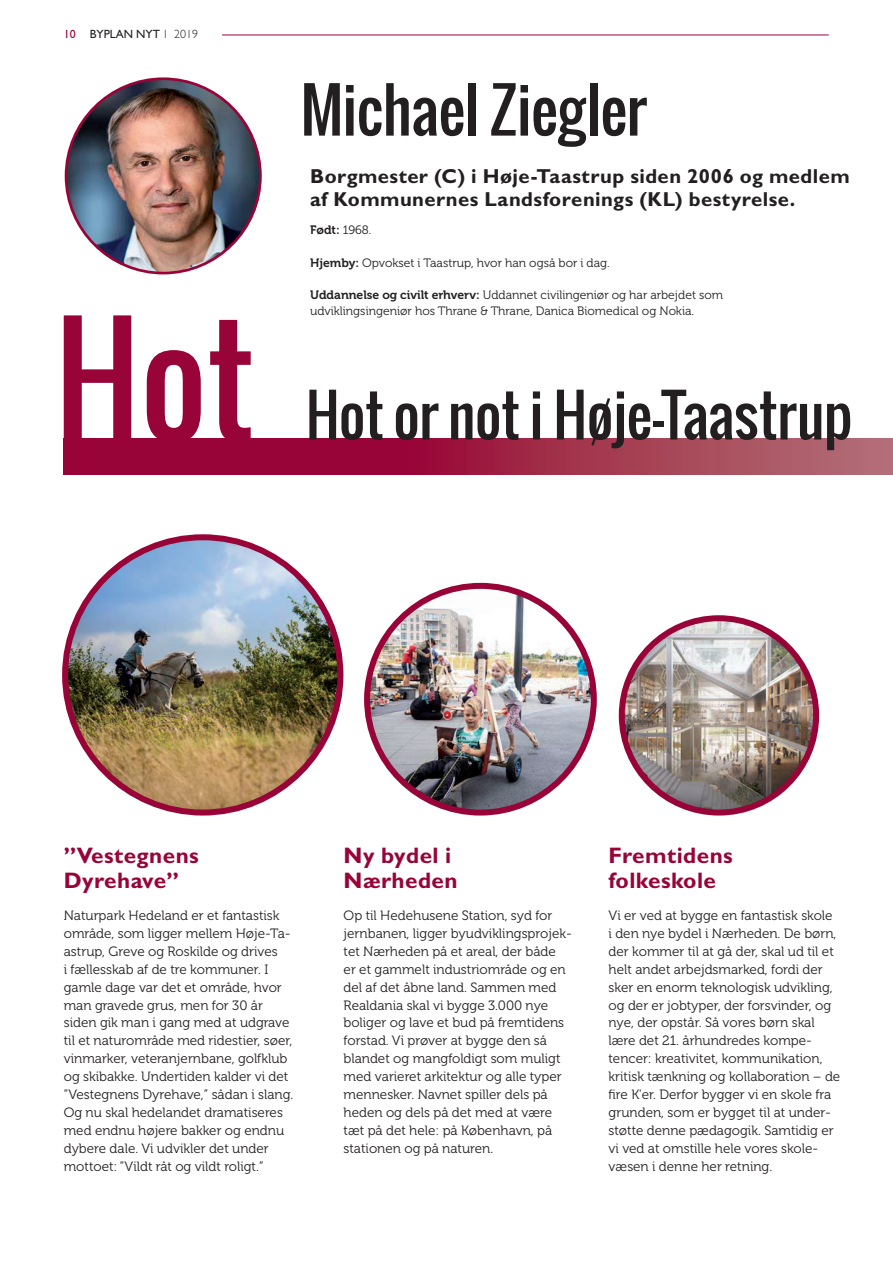
<style>
.page{position:relative;width:893px;height:1263px;background:#fff}
.page>*{position:absolute;margin:0;border:0;box-sizing:border-box;transform-origin:0 0}
.t1{font:60px "Oswald";letter-spacing:-.005em;color:#231f20}
.t2{font:57px "Oswald";letter-spacing:-.01em;color:#231f20}
.t3{font:700 22.5px/25.5px "Gill Sans Std";letter-spacing:.02em;color:#990438}
.t4{font:700 20.25px/23px "Gill Sans Std";letter-spacing:.02em;color:#231f20}
.t5{font:13.5px/18px "Museo 300";color:#231f20}
.t6{font:12.15px/16.2px "Museo 300";color:#231f20}
.t7{font:12.15px "Museo 700";color:#231f20}
.t8{font:12px "Gill Sans Std";color:#231f20}
.s1{color:#990438}
.s2{font-weight:300}
.s3{font-family:"Museo 300"}
.s4{font-family:"Museo 700"}
</style>
<div class="page">
<svg style="left:64px;top:315px;width:187px;height:123px"></svg>
<svg style="left:64px;top:438px;width:829px;height:36px;background:#a02749"></svg>
<img style="left:65px;top:537px;width:275px;height:276px;border-radius:50%">
<div style="left:62px;top:534px;width:281px;height:282px;border:6px solid #990438;border-radius:50%"></div>
<img style="left:367px;top:586px;width:227px;height:227px;border-radius:50%">
<div style="left:364px;top:583px;width:233px;height:233px;border:6px solid #990438;border-radius:50%"></div>
<img style="left:622px;top:618px;width:194px;height:195px;border-radius:50%">
<div style="left:619px;top:615px;width:200px;height:201px;border:6px solid #990438;border-radius:50%"></div>
<img style="left:66px;top:79px;width:194px;height:194px;border-radius:50%">
<hr style="left:222px;top:35px;width:607px;height:1px;background:#990438">
<p class="t8" style="left:64px;top:27px;width:136px"><span class="s1">10</span> BYPLAN NYT <span class="s2">1 2019</span></p>
<h1 class="t1" style="left:300px;top:83px;width:347px">Michael Ziegler</h1>
<h3 class="t4" style="left:310px;top:167px;width:541px">Borgmester (C) i Høje-Taastrup siden 2006 og medlem af Kommunernes Landsforenings (KL) bestyrelse.</h3>
<p class="t7" style="left:310px;top:226px;width:63px">Født: <span class="s3">1968.</span></p>
<p class="t6" style="left:310px;top:255px;width:301px"><span class="s4">Hjemby:</span> Opvokset i Taastrup, hvor han også bor i dag.</p>
<p class="t6" style="left:310px;top:288px;width:414px"><span class="s4">Uddannelse og civilt erhverv:</span> Uddannet civilingeniør og har arbejdet som udviklingsingeniør hos Thrane &amp; Thrane, Danica Biomedical og Nokia.</p>
<h2 class="t2" style="left:306px;top:390px;width:548px">Hot or not i Høje-Taastrup</h2>
<h3 class="t3" style="left:64px;top:845px;width:137px">”Vestegnens<br>Dyrehave”</h3>
<p class="t5" style="left:64px;top:907px;width:231px">Naturpark Hedeland er et fantastisk område, som ligger mellem Høje-Ta&shy;astrup, Greve og Roskilde og drives<br>i fællesskab af de tre kommuner. I gamle dage var det et område, hvor man gravede grus, men for 30 år siden gik man i gang med at udgrave til et naturområde med ridestier, søer, vinmarker, veteranjernbane, golfklub og skibakke. Undertiden kalder vi det ”Vestegnens Dyrehave,” sådan i slang.<br>Og nu skal hedelandet dramatiseres med endnu højere bakker og endnu dybere dale. Vi udvikler det under mottoet: ”Vildt råt og vildt roligt.”</p>
<h3 class="t3" style="left:344px;top:845px;width:115px">Ny bydel i<br>Nærheden</h3>
<p class="t5" style="left:344px;top:907px;width:230px">Op til Hedehusene Station, syd for jernbanen, ligger byudviklingsprojek&shy;tet Nærheden på et areal, der både<br>er et gammelt industriområde og en del af det åbne land. Sammen med Realdania skal vi bygge 3.000 nye boliger og lave et bud på fremtidens forstad. Vi prøver at bygge den så blandet og mangfoldigt som muligt med varieret arkitektur og alle typer mennesker. Navnet spiller dels på heden og dels på det med at være tæt på det hele: på København, på stationen og på naturen.</p>
<h3 class="t3" style="left:608px;top:845px;width:126px">Fremtidens folkeskole</h3>
<p class="t5" style="left:608px;top:907px;width:233px">Vi er ved at bygge en fantastisk skole<br>i den nye bydel i Nærheden. De børn, der kommer til at gå der, skal ud til et helt andet arbejdsmarked, fordi der sker en enorm teknologisk udvikling, og der er jobtyper, der forsvinder, og nye, der opstår. Så vores børn skal lære det 21. århundredes kompe&shy;tencer: kreativitet, kommunikation, kritisk tænkning og kollaboration – de fire K'er. Derfor bygger vi en skole fra grunden, som er bygget til at under&shy;støtte denne pædagogik. Samtidig er vi ved at omstille hele vores skole&shy;væsen i denne her retning.</p>
</div>
